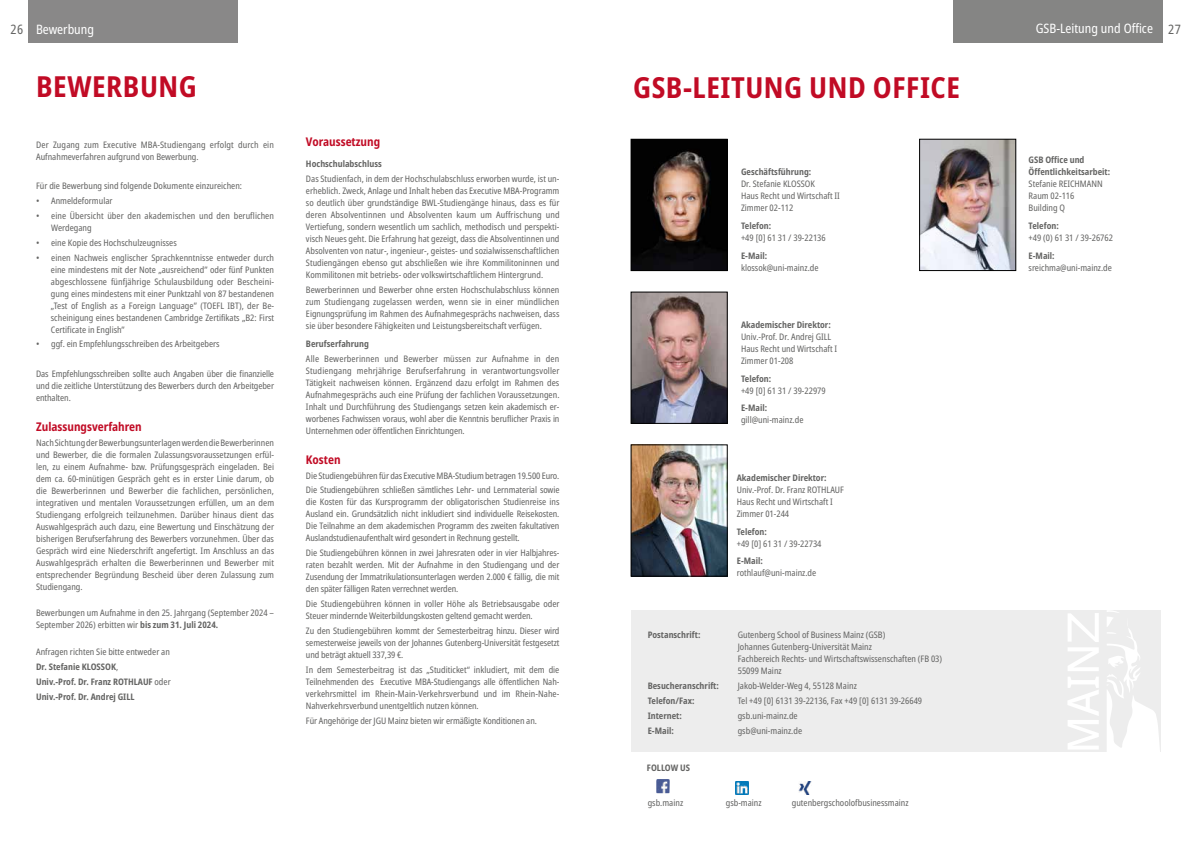
<style>
.page{position:relative;width:1191px;height:842px;background:#fff}
.page>*{position:absolute;margin:0;border:0;box-sizing:border-box;transform-origin:0 0}
.t1{font:700 condensed 29px "Noto Sans";letter-spacing:.02em;color:#c10b25}
.t2{font:condensed 13px "Noto Sans";color:#fff}
.t3{font:700 condensed 12px "Noto Sans";color:#c10b25}
.t4{font:condensed 9px/12px "Noto Sans";color:#646463}
.t5{font:700 condensed 9px/14.8px "Noto Sans";color:#646463}
.s1{color:#646463}
.s2{font-weight:700}
.s3{font-weight:400}
</style>
<div class="page">
<div style="left:28px;top:0;width:210px;height:43px;background:#898888"></div>
<div style="left:952px;top:0;width:210px;height:43px;background:#858584"></div>
<img style="left:633px;top:447px;width:92px;height:127px">
<div style="left:631px;top:445px;width:96px;height:131px;border:1px solid #000"></div>
<img style="left:633px;top:141px;width:92px;height:128px">
<div style="left:631px;top:139px;width:96px;height:132px;border:1px solid #000"></div>
<img style="left:633px;top:294px;width:92px;height:127px">
<div style="left:631px;top:292px;width:96px;height:131px;border:1px solid #000"></div>
<img style="left:656px;top:779px;width:14px;height:14px">
<svg style="left:735px;top:781px;width:13px;height:13px"></svg>
<svg style="left:798px;top:782px;width:13px;height:12px"></svg>
<div style="left:631px;top:610px;width:529px;height:142px;background:#ededed"></div>
<svg style="left:1107px;top:610px;width:53px;height:142px"></svg>
<svg style="left:1068px;top:613px;width:30px;height:136px"></svg>
<img style="left:921px;top:141px;width:93px;height:128px">
<div style="left:919px;top:139px;width:97px;height:132px;border:1px solid #000"></div>
<h2 class="t2" style="left:10px;top:20px;width:85px"><span class="s1">26</span> Bewerbung</h2>
<h2 class="t2" style="left:1035px;top:19px;width:147px">GSB-Leitung und Office <span class="s1">27</span></h2>
<h1 class="t1" style="left:36px;top:66px;width:162px">BEWERBUNG</h1>
<h1 class="t1" style="left:633px;top:66px;width:328px">GSB-LEITUNG UND OFFICE</h1>
<p class="t4" style="left:36px;top:139px;width:239px">Der Zugang zum Executive MBA-Studiengang erfolgt durch ein<br>Aufnahmeverfahren aufgrund von Bewerbung.</p>
<p class="t4" style="left:36px;top:180px;width:207px">Für die Bewerbung sind folgende Dokumente einzureichen:</p>
<p class="t4" style="left:36px;top:195px;width:78px">• Anmeldeformular</p>
<p class="t4" style="left:51px;top:210px;width:224px;text-indent:-15px">• eine Übersicht über den akademischen und den beruflichen<br>Werdegang</p>
<p class="t4" style="left:36px;top:237px;width:142px">• eine Kopie des Hochschulzeugnisses</p>
<p class="t4" style="left:51px;top:252px;width:225px;text-align:justify;text-indent:-15px">• einen Nachweis englischer Sprachkenntnisse entweder durch eine mindestens mit der Note „ausreichend” oder fünf Punkten abgeschlossene fünfjährige Schulausbildung oder Bescheini&shy;gung eines mindestens mit einer Punktzahl von 87 bestandenen „Test of English as a Foreign Language” (TOEFL IBT), der Be&shy;scheinigung eines bestandenen Cambridge Zertifikats „B2: First Certificate in English”</p>
<p class="t4" style="left:36px;top:338px;width:185px">• ggf. ein Empfehlungsschreiben des Arbeitgebers</p>
<p class="t4" style="left:36px;top:368px;width:239px;text-align:justify">Das Empfehlungsschreiben sollte auch Angaben über die finanzielle und die zeitliche Unterstützung des Bewerbers durch den Arbeitgeber enthalten.</p>
<h3 class="t3" style="left:36px;top:418px;width:107px">Zulassungsverfahren</h3>
<p class="t4" style="left:36px;top:437px;width:240px;text-align:justify">Nach Sichtung der Bewerbungsunterlagen werden die Bewerberinnen und Bewerber, die die formalen Zulassungsvoraussetzungen erfül&shy;len, zu einem Aufnahme- bzw. Prüfungsgespräch eingeladen. Bei dem ca. 60-minütigen Gespräch geht es in erster Linie darum, ob die Bewerberinnen und Bewerber die fachlichen, persönlichen, integrativen und mentalen Voraussetzungen erfüllen, um an dem Studiengang erfolgreich teilzunehmen. Darüber hinaus dient das Auswahlgespräch auch dazu, eine Bewertung und Einschätzung der bisherigen Berufserfahrung des Bewerbers vorzunehmen. Über das Gespräch wird eine Niederschrift angefertigt. Im Anschluss an das Auswahlgespräch erhalten die Bewerberinnen und Bewerber mit entsprechender Begründung Bescheid über deren Zulassung zum Studiengang.</p>
<p class="t4" style="left:36px;top:607px;width:239px">Bewerbungen um Aufnahme in den 25. Jahrgang (September 2024 –<br>September 2026) erbitten wir <span class="s2">bis zum 31. Juli 2024.</span></p>
<p class="t5" style="left:36px;top:645px;width:136px"><span class="s3">Anfragen richten Sie bitte entweder an<br></span>Dr. Stefanie KLOSSOK<span class="s3">,<br></span>Univ.-Prof. Dr. Franz ROTHLAUF <span class="s3">oder<br></span>Univ.-Prof. Dr. Andrej GILL</p>
<h3 class="t3" style="left:306px;top:133px;width:76px">Voraussetzung</h3>
<p class="t5" style="left:306px;top:156px;width:77px">Hochschulabschluss</p>
<p class="t4" style="left:306px;top:173px;width:255px;text-align:justify">Das Studienfach, in dem der Hochschulabschluss erworben wurde, ist un&shy;erheblich. Zweck, Anlage und Inhalt heben das Executive MBA-Programm so deutlich über grundständige BWL-Studiengänge hinaus, dass es für deren Absolventinnen und Absolventen kaum um Auffrischung und Vertiefung, sondern wesentlich um sachlich, methodisch und perspekti&shy;visch Neues geht. Die Erfahrung hat gezeigt, dass die Absolventinnen und Absolventen von natur-, ingenieur-, geistes- und sozialwissenschaftlichen Studiengängen ebenso gut abschließen wie ihre Kommilitoninnen und Kommilitonen mit betriebs- oder volkswirtschaftlichem Hintergrund.</p>
<p class="t4" style="left:306px;top:284px;width:255px;text-align:justify">Bewerberinnen und Bewerber ohne ersten Hochschulabschluss können zum Studiengang zugelassen werden, wenn sie in einer mündlichen Eignungsprüfung im Rahmen des Aufnahmegesprächs nachweisen, dass sie über besondere Fähigkeiten und Leistungsbereitschaft verfügen.</p>
<p class="t5" style="left:306px;top:337px;width:64px">Berufserfahrung</p>
<p class="t4" style="left:306px;top:353px;width:255px;text-align:justify">Alle Bewerberinnen und Bewerber müssen zur Aufnahme in den Studiengang mehrjährige Berufserfahrung in verantwortungsvoller Tätigkeit nachweisen können. Ergänzend dazu erfolgt im Rahmen des Aufnahmegesprächs auch eine Prüfung der fachlichen Voraussetzungen.<br>Inhalt und Durchführung des Studiengangs setzen kein akademisch er&shy;worbenes Fachwissen voraus, wohl aber die Kenntnis beruflicher Praxis in Unternehmen oder öffentlichen Einrichtungen.</p>
<h3 class="t3" style="left:306px;top:451px;width:36px">Kosten</h3>
<p class="t4" style="left:306px;top:468px;width:255px;line-height:14.8px">Die Studiengebühren für das Executive MBA-Studium betragen 19.500 Euro.<br>Die Studiengebühren schließen sämtliches Lehr- und Lernmaterial sowie</p>
<p class="t4" style="left:306px;top:496px;width:255px;text-align:justify">die Kosten für das Kursprogramm der obligatorischen Studienreise ins Ausland ein. Grundsätzlich nicht inkludiert sind individuelle Reisekosten.<br>Die Teilnahme an dem akademischen Programm des zweiten fakultativen Auslandstudienaufenthalt wird gesondert in Rechnung gestellt.</p>
<p class="t4" style="left:306px;top:547px;width:255px;text-align:justify">Die Studiengebühren können in zwei Jahresraten oder in vier Halbjahres&shy;raten bezahlt werden. Mit der Aufnahme in den Studiengang und der Zusendung der Immatrikulationsunterlagen werden 2.000 € fällig, die mit den später fälligen Raten verrechnet werden.</p>
<p class="t4" style="left:306px;top:598px;width:255px">Die Studiengebühren können in voller Höhe als Betriebsausgabe oder<br>Steuer mindernde Weiterbildungskosten geltend gemacht werden.</p>
<p class="t4" style="left:306px;top:625px;width:255px;text-align:justify">Zu den Studiengebühren kommt der Semesterbeitrag hinzu. Dieser wird semesterweise jeweils von der Johannes Gutenberg-Universität festgesetzt und beträgt aktuell 337,39 €.</p>
<p class="t4" style="left:306px;top:664px;width:255px;text-align:justify">In dem Semesterbeitrag ist das „Studiticket“ inkludiert, mit dem die Teilnehmenden des Executive MBA-Studiengangs alle öffentlichen Nah&shy;verkehrsmittel im Rhein-Main-Verkehrsverbund und im Rhein-Nahe-Nahverkehrsverbund unentgeltlich nutzen können.</p>
<p class="t4" style="left:306px;top:715px;width:232px">Für Angehörige der JGU Mainz bieten wir ermäßigte Konditionen an.</p>
<p class="t5" style="left:741px;top:165px;width:72px">Geschäftsführung:</p>
<p class="t4" style="left:741px;top:178px;width:100px">Dr. Stefanie KLOSSOK<br>Haus Recht und Wirtschaft II<br>Zimmer 02-112</p>
<p class="t5" style="left:741px;top:218px;width:32px">Telefon:</p>
<p class="t4" style="left:741px;top:232px;width:86px">+49 [0] 61 31 / 39-22136</p>
<p class="t5" style="left:741px;top:248px;width:28px">E-Mail:</p>
<p class="t4" style="left:741px;top:262px;width:79px">klossok@uni-mainz.de</p>
<p class="t5" style="left:741px;top:318px;width:91px">Akademischer Direktor:</p>
<p class="t4" style="left:741px;top:331px;width:98px">Univ.-Prof. Dr. Andrej GILL<br>Haus Recht und Wirtschaft I<br>Zimmer 01-208</p>
<p class="t5" style="left:741px;top:371px;width:32px">Telefon:</p>
<p class="t4" style="left:741px;top:385px;width:86px">+49 [0] 61 31 / 39-22979</p>
<p class="t5" style="left:741px;top:401px;width:28px">E-Mail:</p>
<p class="t4" style="left:741px;top:414px;width:64px">gill@uni-mainz.de</p>
<p class="t5" style="left:737px;top:470px;width:91px">Akademischer Direktor:</p>
<p class="t4" style="left:737px;top:484px;width:109px">Univ.-Prof. Dr. Franz ROTHLAUF<br>Haus Recht und Wirtschaft I<br>Zimmer 01-244</p>
<p class="t5" style="left:737px;top:524px;width:32px">Telefon:</p>
<p class="t4" style="left:737px;top:538px;width:86px">+49 [0] 61 31 / 39-22734</p>
<p class="t5" style="left:737px;top:554px;width:28px">E-Mail:</p>
<p class="t4" style="left:737px;top:567px;width:81px">rothlauf@uni-mainz.de</p>
<p class="t5" style="left:647px;top:628px;width:54px">Postanschrift:</p>
<p class="t4" style="left:737px;top:629px;width:206px">Gutenberg School of Business Mainz (GSB)<br>Johannes Gutenberg-Universität Mainz<br>Fachbereich Rechts- und Wirtschaftswissenschaften (FB 03)<br>55099 Mainz</p>
<p class="t5" style="left:647px;top:678px;width:73px">Besucheranschrift:</p>
<p class="t4" style="left:737px;top:680px;width:121px">Jakob-Welder-Weg 4, 55128 Mainz</p>
<p class="t5" style="left:647px;top:693px;width:48px">Telefon/Fax:</p>
<p class="t4" style="left:737px;top:695px;width:186px">Tel +49 [0] 6131 39-22136, Fax +49 [0] 6131 39-26649</p>
<p class="t5" style="left:647px;top:708px;width:36px">Internet:</p>
<p class="t4" style="left:737px;top:710px;width:62px">gsb.uni-mainz.de</p>
<p class="t5" style="left:647px;top:723px;width:28px">E-Mail:</p>
<p class="t4" style="left:737px;top:724px;width:66px">gsb@uni-mainz.de</p>
<p class="t5" style="left:647px;top:760px;width:45px">FOLLOW US</p>
<p class="t4" style="left:647px;top:797px;width:37px">gsb.mainz</p>
<p class="t4" style="left:726px;top:797px;width:37px">gsb-mainz</p>
<p class="t4" style="left:791px;top:797px;width:118px">gutenbergschoolofbusinessmainz</p>
<p class="t5" style="left:1028px;top:154px;width:83px;line-height:12px">GSB Office und<br>Öffentlichkeitsarbeit:</p>
<p class="t4" style="left:1028px;top:178px;width:76px">Stefanie REICHMANN<br>Raum 02-116<br>Building Q</p>
<p class="t5" style="left:1028px;top:218px;width:32px">Telefon:</p>
<p class="t4" style="left:1028px;top:232px;width:86px">+49 (0) 61 31 / 39-26762</p>
<p class="t5" style="left:1028px;top:248px;width:28px">E-Mail:</p>
<p class="t4" style="left:1028px;top:262px;width:85px">sreichma@uni-mainz.de</p>
</div>
